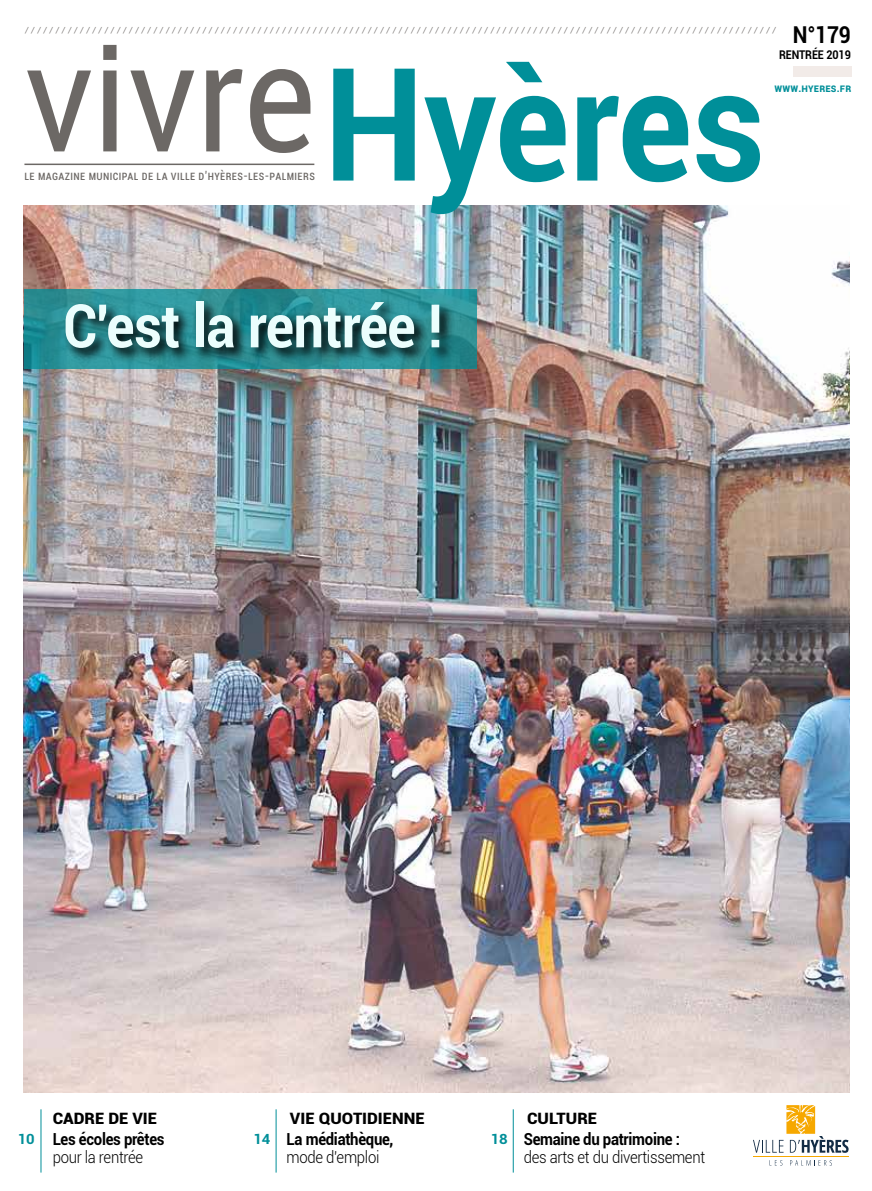
<style>
.page{position:relative;width:872px;height:1191px;background:#fff}
.page>*{position:absolute;margin:0;border:0;box-sizing:border-box;transform-origin:0 0}
.t1{font:700 157.35px "Roboto";color:#008f99;scale:.9 1}
.t2{font:700 60px "Roboto";letter-spacing:-.01em;color:#ebfefd;scale:.9 1}
.t3{font:700 23.25px "Roboto";color:#000;scale:.9 1}
.t4{font:300 16.65px "Roboto";letter-spacing:-.02em;color:#000;scale:.9 1}
.t5{font:700 16.65px "Roboto";letter-spacing:-.02em;color:#000;scale:.9 1}
.t6{font:900 15.6px "Roboto";color:#000;scale:1.05 1}
.t7{font:700 14.1px "Roboto";color:#008f99;scale:1.06 1}
.t8{font:condensed 12.75px "Roboto";letter-spacing:.03em;color:#6c6865;scale:.9 1}
.t9{font:700 12px "Roboto";letter-spacing:-.01em;color:#000;scale:.9 1}
.t10{font:700 11.4px "Roboto";letter-spacing:.01em;color:#008f99;scale:.9 1}
.t11{font:300 8.4px "Roboto";color:#6c6865;scale:1.29 1}
</style>
<div class="page">
<img style="left:24px;top:206px;width:825px;height:886px">
<svg style="left:24px;top:289px;width:452px;height:79px;background:#288f95"></svg>
<div style="left:793px;top:66px;width:58px;height:11px;background:#f2ebe8"></div>
<svg style="left:103px;top:45px;width:207px;height:108px"></svg>
<svg style="left:753px;top:1105px;width:95px;height:47px"></svg>
<hr style="left:753px;top:1156px;width:95px;height:1px;background:#f6a800">
<svg style="left:769px;top:1160px;width:13px;height:5px"></svg>
<svg style="left:790px;top:1160px;width:42px;height:5px"></svg>
<hr style="left:41px;top:1109px;width:1px;height:63px;background:#008f99">
<hr style="left:276px;top:1109px;width:1px;height:63px;background:#008f99">
<hr style="left:513px;top:1109px;width:1px;height:63px;background:#008f99">
<svg style="left:27px;top:70px;width:64px;height:81px"></svg>
<hr style="left:24px;top:164px;width:290px;height:1px;background:#6c6865">
<svg style="left:62px;top:298px;width:392px;height:65px;background:#206c70"></svg>
<h3 class="t3" style="left:793px;top:18px;width:66px">N°179</h3>
<h3 class="t9" style="left:779px;top:46px;width:81px">RENTRÉE 2019</h3>
<p class="t11" style="left:25px;top:25px;width:584px">///////////////////////////////////////////////////////////////////////////////////////////////////////////////////////////</p>
<h3 class="t8" style="left:24px;top:167px;width:324px">Le magazine municipal de la ville d’Hyères-les-Palmiers</h3>
<h1 class="t1" style="left:324px;top:14px;width:492px">Hyères</h1>
<h3 class="t10" style="left:774px;top:80px;width:87px">www.hyeres.fr</h3>
<h2 class="t2" style="left:63px;top:284px;width:423px">C'est la rentrée !</h2>
<h3 class="t6" style="left:290px;top:1107px;width:130px">VIE QUOTIDIENNE</h3>
<h3 class="t5" style="left:287px;top:1127px;width:120px">La médiathèque,</h3>
<h3 class="t4" style="left:287px;top:1145px;width:105px">mode d'emploi</h3>
<h3 class="t6" style="left:53px;top:1107px;width:101px">CADRE DE VIE</h3>
<h3 class="t5" style="left:53px;top:1127px;width:126px">Les écoles prêtes</h3>
<h3 class="t4" style="left:53px;top:1146px;width:102px">pour la rentrée</h3>
<h3 class="t7" style="left:18px;top:1129px;width:17px">10</h3>
<h3 class="t7" style="left:254px;top:1129px;width:17px">14</h3>
<h3 class="t7" style="left:491px;top:1129px;width:17px">18</h3>
<h3 class="t6" style="left:527px;top:1107px;width:68px">CULTURE</h3>
<h3 class="t5" style="left:524px;top:1127px;width:175px">Semaine du patrimoine :</h3>
<h3 class="t4" style="left:524px;top:1145px;width:203px">des arts et du divertissement</h3>
</div>
